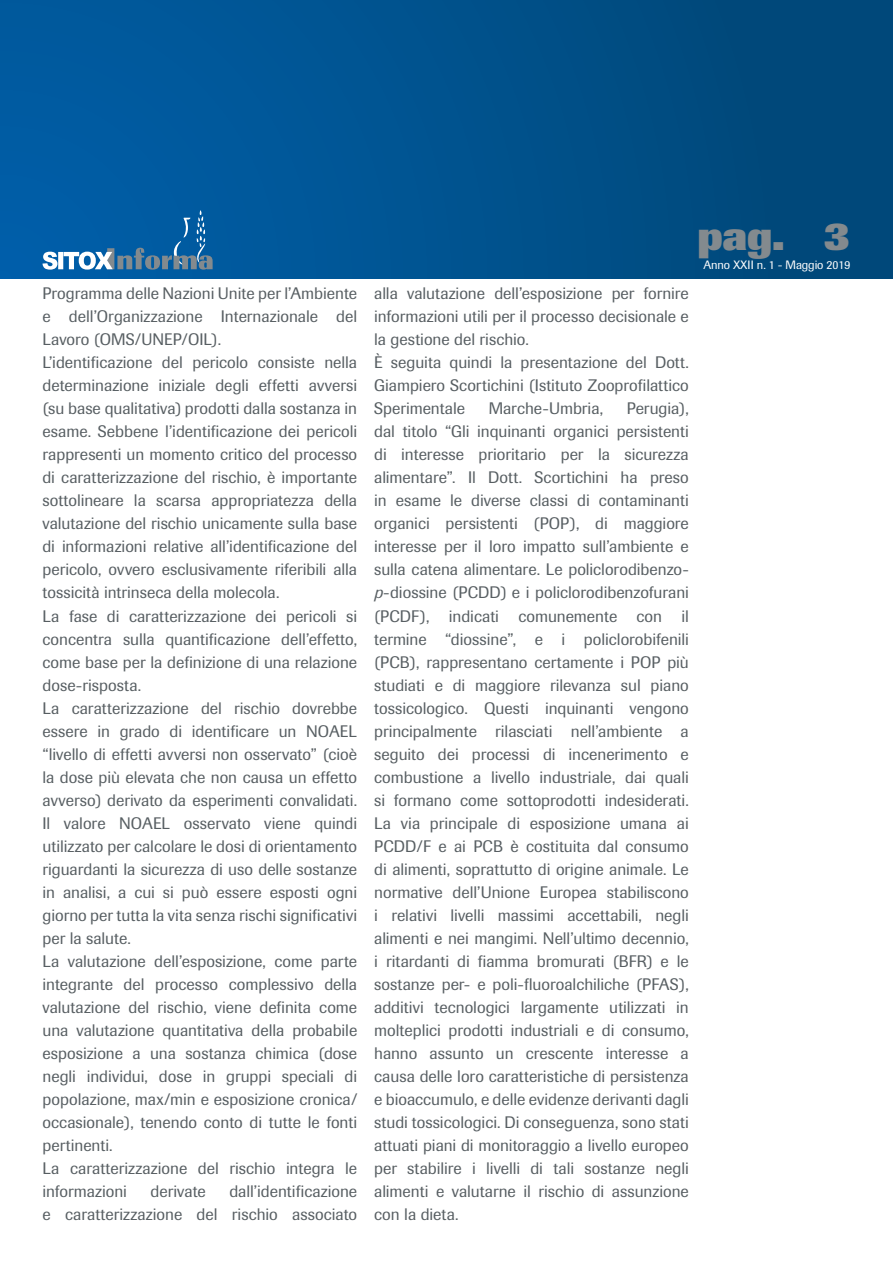
<style>
.page{position:relative;width:893px;height:1263px;background:#fff}
.page>*{position:absolute;margin:0;border:0;box-sizing:border-box;transform-origin:0 0}
.t1{font:800 40.5px "Imago";color:#838a8e}
.t2{font:16.5px/23.1px "Imago";color:#575e62}
.t3{font:12px "Imago";letter-spacing:-.01em;color:#fff}
.s1{font-style:italic}
</style>
<div class="page">
<div style="left:0;top:0;width:893px;height:278px;background:linear-gradient(to right,#005ea6,#004776)"></div>
<svg style="left:43px;top:210px;width:170px;height:60px;background:#246fa9"></svg>
<p class="t2" style="left:43px;top:282px;width:316px">Programma delle Nazioni Unite per l’Ambiente e dell’Organizzazione Internazionale del Lavoro (OMS/UNEP/OIL).<br>L’identificazione del pericolo consiste nella determinazione iniziale degli effetti avversi (su base qualitativa) prodotti dalla sostanza in esame. Sebbene l’identificazione dei pericoli rappresenti un momento critico del processo di caratterizzazione del rischio, è importante sottolineare la scarsa appropriatezza della valutazione del rischio unicamente sulla base di informazioni relative all’identificazione del pericolo, ovvero esclusivamente riferibili alla tossicità intrinseca della molecola.<br>La fase di caratterizzazione dei pericoli si concentra sulla quantificazione dell’effetto, come base per la definizione di una relazione dose-risposta.<br>La caratterizzazione del rischio dovrebbe essere in grado di identificare un NOAEL “livello di effetti avversi non osservato” (cioè la dose più elevata che non causa un effetto avverso) derivato da esperimenti convalidati.<br>Il valore NOAEL osservato viene quindi utilizzato per calcolare le dosi di orientamento riguardanti la sicurezza di uso delle sostanze in analisi, a cui si può essere esposti ogni giorno per tutta la vita senza rischi significativi per la salute.<br>La valutazione dell’esposizione, come parte integrante del processo complessivo della valutazione del rischio, viene definita come una valutazione quantitativa della probabile esposizione a una sostanza chimica (dose negli individui, dose in gruppi speciali di popolazione, max/min e esposizione cronica/ occasionale), tenendo conto di tutte le fonti pertinenti.<br>La caratterizzazione del rischio integra le informazioni</p>
<p class="t2" style="left:43px;top:1180px;width:316px;text-align:right">dall’identificazione<br>e caratterizzazione del rischio associato</p>
<p class="t2" style="left:151px;top:1180px;width:57px">derivate</p>
<p class="t2" style="left:374px;top:282px;width:316px">alla valutazione dell’esposizione per fornire informazioni utili per il processo decisionale e la gestione del rischio.<br>È seguita quindi la presentazione del Dott.<br>Giampiero Scortichini (Istituto Zooprofilattico Sperimentale</p>
<p class="t2" style="left:374px;top:397px;width:316px;text-align:justify;text-indent:253px">Perugia), dal titolo “Gli inquinanti organici persistenti di interesse prioritario per la sicurezza alimentare”. Il Dott. Scortichini ha preso in esame le diverse classi di contaminanti organici persistenti (POP), di maggiore interesse per il loro impatto sull’ambiente e sulla catena alimentare. Le policlorodibenzo&shy;<span class="s1">p</span>-diossine (PCDD) e i policlorodibenzofurani (PCDF), indicati comunemente con il termine “diossine”, e i policlorobifenili (PCB), rappresentano certamente i POP più studiati e di maggiore rilevanza sul piano tossicologico. Questi inquinanti vengono principalmente rilasciati nell’ambiente a seguito dei processi di incenerimento e combustione a livello industriale, dai quali si formano come sottoprodotti indesiderati.<br>La via principale di esposizione umana ai PCDD/F e ai PCB è costituita dal consumo di alimenti, soprattutto di origine animale. Le normative dell’Unione Europea stabiliscono i relativi livelli massimi accettabili, negli alimenti e nei mangimi. Nell’ultimo decennio, i ritardanti di fiamma bromurati (BFR) e le sostanze per- e poli-fluoroalchiliche (PFAS), additivi tecnologici largamente utilizzati in molteplici prodotti industriali e di consumo, hanno assunto un crescente interesse a causa delle loro caratteristiche di persistenza e bioaccumulo, e delle evidenze derivanti dagli studi tossicologici. Di conseguenza, sono stati attuati piani di monitoraggio a livello europeo per stabilire i livelli di tali sostanze negli alimenti e valutarne il rischio di assunzione con la dieta.</p>
<p class="t2" style="left:489px;top:397px;width:116px">Marche-Umbria,</p>
<h1 class="t1" style="left:697px;top:212px;width:155px">pag. 3</h1>
<p class="t3" style="left:703px;top:258px;width:149px">Anno XXII n. 1 - Maggio 2019</p>
</div>
